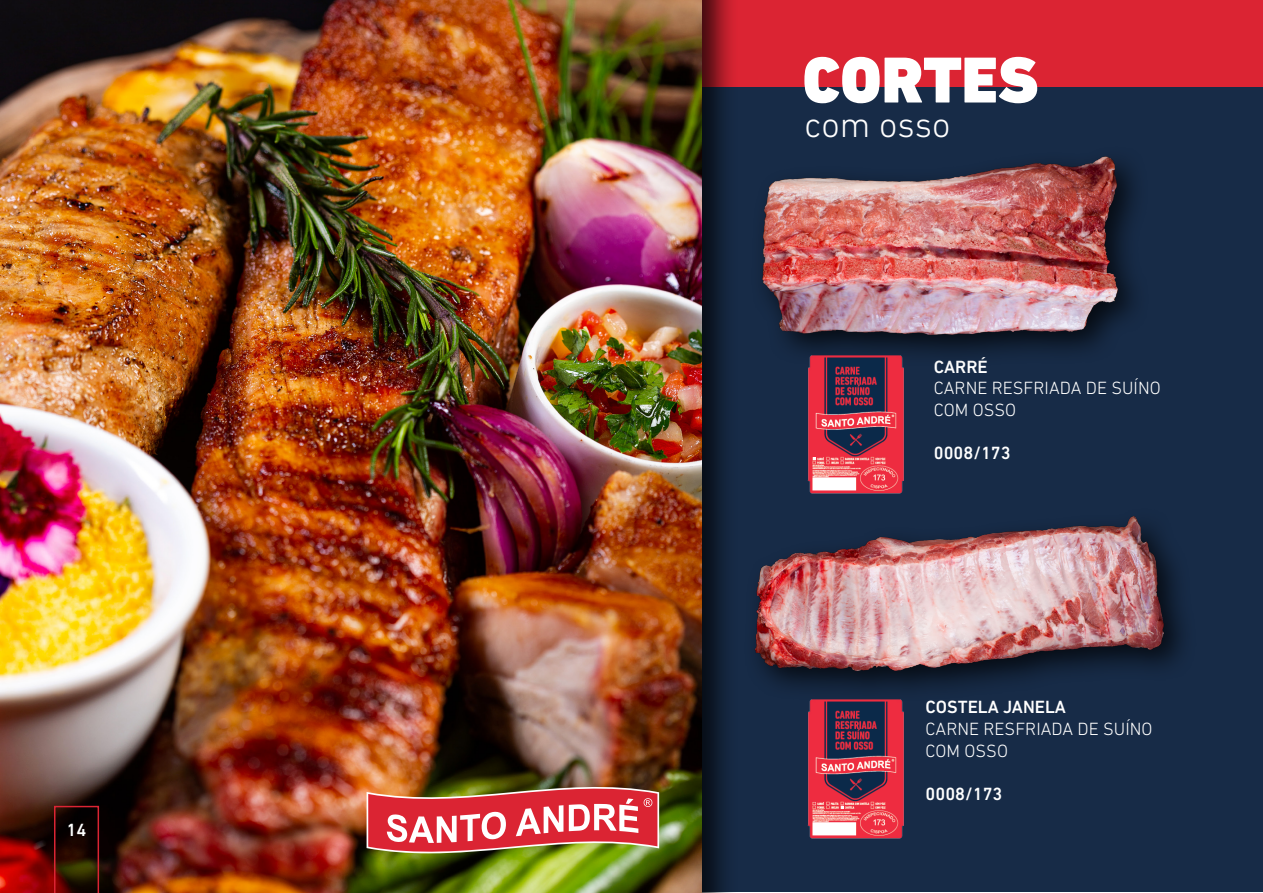
<style>
.page{position:relative;width:1263px;height:893px;background:#fff}
.page>*{position:absolute;margin:0;border:0;box-sizing:border-box;transform-origin:0 0}
.t1{font:900 66px "DIN Next LT Pro";color:#fff}
.t2{font:300 36px "DIN Next LT Pro";color:#fff}
.t3{font:300 18px/21.6px "DIN Next LT Pro";color:#fff}
.t4{font:500 18px "DIN Next LT Pro";color:#fff}
</style>
<div class="page">
<div style="left:702px;top:0;width:561px;height:892px;background:#172b47"></div>
<div style="left:0;top:0;width:1263px;height:86px;background:#db2433"></div>
<img style="left:754px;top:516px;width:429px;height:173px">
<img style="left:762px;top:156px;width:373px;height:198px">
<div style="left:0;top:0;width:739px;height:893px;background:#000;opacity:.75"></div>
<img style="left:0;top:0;width:702px;height:893px">
<img style="left:367px;top:775px;width:292px;height:90px">
<img style="left:807px;top:699px;width:97px;height:140px">
<img style="left:807px;top:355px;width:97px;height:139px">
<svg style="left:54px;top:806px;width:45px;height:87px;background:#2c0e04"></svg>
<p class="t4" style="left:67px;top:820px;width:21px">14</p>
<h1 class="t1" style="left:802px;top:41px;width:238px">CORTES</h1>
<h2 class="t2" style="left:804px;top:104px;width:147px">com osso</h2>
<p class="t4" style="left:934px;top:356px;width:55px">CARRÉ</p>
<p class="t3" style="left:934px;top:377px;width:228px">CARNE RESFRIADA DE SUÍNO<br>COM OSSO</p>
<p class="t4" style="left:934px;top:443px;width:78px">0008/173</p>
<p class="t4" style="left:925px;top:697px;width:142px">COSTELA JANELA</p>
<p class="t3" style="left:925px;top:718px;width:228px">CARNE RESFRIADA DE SUÍNO<br>COM OSSO</p>
<p class="t4" style="left:925px;top:783px;width:78px">0008/173</p>
</div>
